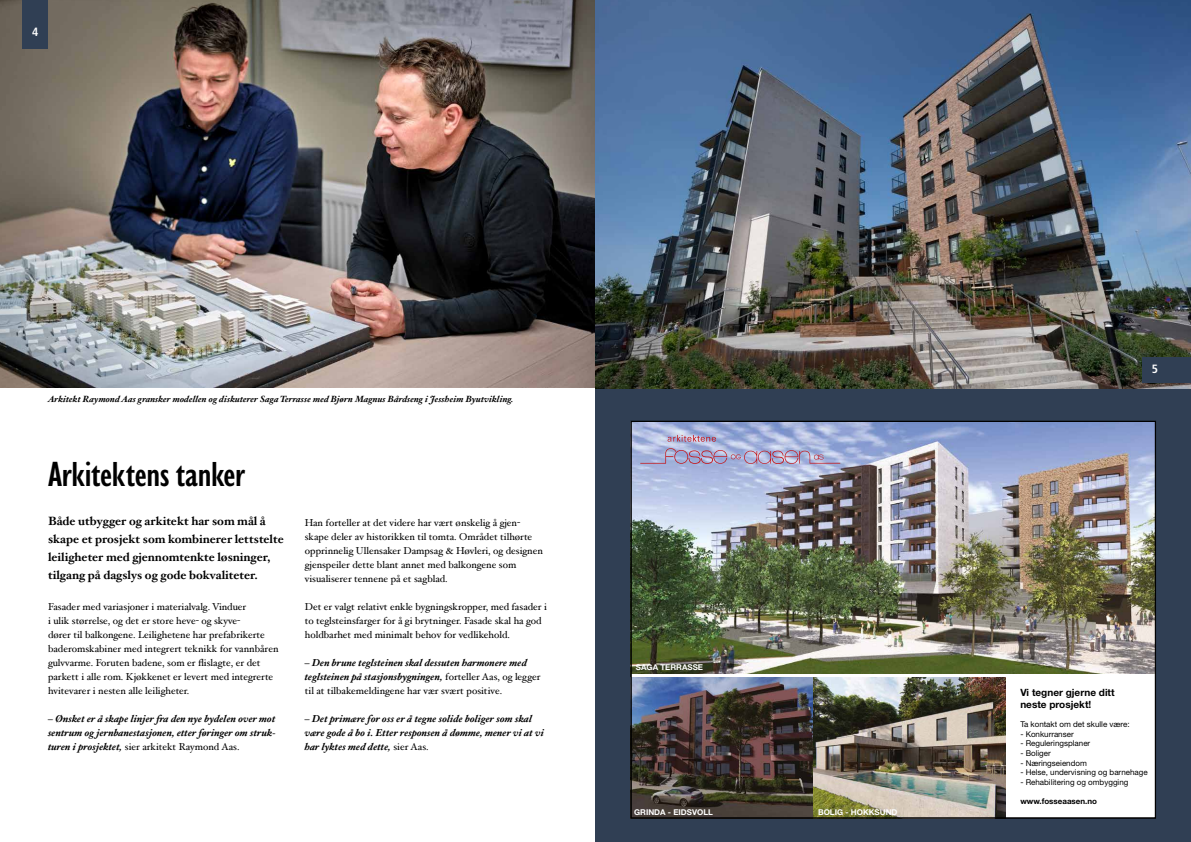
<style>
.page{position:relative;width:1191px;height:842px;background:#fff}
.page>*{position:absolute;margin:0;border:0;box-sizing:border-box;transform-origin:0 0}
.t1{font:600 condensed 36px "Gill Sans Nova";letter-spacing:-.01em;color:#000}
.t2{font:700 12px/18px "Hoefler Text";color:#000}
.t3{font:700 condensed 12px "Frutiger LT Std";color:#fff}
.t4{font:10px/14px "Hoefler Text";color:#000}
.t5{font:italic 700 10px/14px "Hoefler Text";color:#000}
.t6{font:700 10px/12px "Helvetica Neue LT Std";color:#000}
.t7{font:italic 700 9px "Hoefler Text";color:#000}
.t8{font:8px "Helvetica Neue LT Std";color:#000}
.t9{font:700 8px "Helvetica Neue LT Std";color:#fff}
.t10{font:700 8px "Helvetica Neue LT Std";color:#000}
.s1{font-weight:400;font-style:normal}
</style>
<div class="page">
<div style="left:595px;top:388px;width:596px;height:454px;background:#303f54"></div>
<img style="left:0;top:0;width:1191px;height:388px">
<div style="left:631px;top:421px;width:524px;height:397px;background:#fff"></div>
<img style="left:633px;top:423px;width:520px;height:251px">
<img style="left:633px;top:677px;width:372px;height:139px">
<svg style="left:640px;top:448px;width:200px;height:16px;background:#ada4c5"></svg>
<svg style="left:667px;top:435px;width:49px;height:7px"></svg>
<div style="left:23px;top:0;width:25px;height:49px;background:#303f54"></div>
<div style="left:1142px;top:357px;width:49px;height:25px;background:#303f54"></div>
<p class="t3" style="left:32px;top:25px;width:8px">4</p>
<p class="t7" style="left:48px;top:394px;width:467px">Arkitekt Raymond Aas gransker modellen og diskuterer Saga Terrasse med Bjørn Magnus Bårdseng i Jessheim Byutvikling.</p>
<h1 class="t1" style="left:48px;top:450px;width:199px">Arkitektens tanker</h1>
<p class="t2" style="left:48px;top:512px;width:237px">Både utbygger og arkitekt har som mål å skape et prosjekt som kombinerer lettstelte leiligheter med gjennomtenkte løsninger, tilgang på dagslys og gode bokvaliteter.</p>
<p class="t4" style="left:48px;top:599px;width:232px">Fasader med variasjoner i materialvalg. Vinduer<br>i ulik størrelse, og det er store heve- og skyve-<br>dører til balkongene. Leilighetene har prefabrikerte baderomskabiner med integrert teknikk for vannbåren gulvvarme. Foruten badene, som er flislagte, er det parkett i alle rom. Kjøkkenet er levert med integrerte hvitevarer i nesten alle leiligheter.</p>
<p class="t5" style="left:48px;top:712px;width:229px;text-align:justify">– Ønsket er å skape linjer fra den nye bydelen over mot sentrum og jernbanestasjonen, etter føringer om struk&shy;turen i prosjektet, <span class="s1">sier arkitekt Raymond Aas.</span></p>
<p class="t4" style="left:305px;top:515px;width:239px">Han forteller at det videre har vært ønskelig å gjen&shy;skape deler av historikken til tomta. Området tilhørte opprinnelig Ullensaker Dampsag &amp; Høvleri, og designen gjenspeiler dette blant annet med balkongene som visualiserer tennene på et sagblad.</p>
<p class="t4" style="left:305px;top:599px;width:244px">Det er valgt relativt enkle bygningskropper, med fasader i to teglsteinsfarger for å gi brytninger. Fasade skal ha god holdbarhet med minimalt behov for vedlikehold.</p>
<p class="t5" style="left:305px;top:655px;width:237px">– Den brune teglsteinen skal dessuten harmonere med teglsteinen på stasjonsbygningen, <span class="s1">forteller Aas, og legger til at tilbakemeldingene har vær svært positive.</span></p>
<p class="t5" style="left:305px;top:711px;width:241px">– Det primære for oss er å tegne solide boliger som skal være gode å bo i. Etter responsen å dømme, mener vi at vi har lyktes med dette, <span class="s1">sier Aas.</span></p>
<p class="t9" style="left:636px;top:662px;width:69px">SAGA TERRASSE</p>
<p class="t9" style="left:634px;top:807px;width:80px">GRINDA - EIDSVOLL</p>
<p class="t9" style="left:818px;top:807px;width:81px">BOLIG - HOKKSUND</p>
<p class="t3" style="left:1151px;top:362px;width:8px">5</p>
<p class="t6" style="left:1020px;top:686px;width:96px">Vi tegner gjerne ditt neste prosjekt!</p>
<p class="t8" style="left:1020px;top:720px;width:111px">Ta kontakt om det skulle være:</p>
<p class="t8" style="left:1020px;top:729px;width:55px">- Konkurranser</p>
<p class="t8" style="left:1020px;top:739px;width:71px">- Reguleringsplaner</p>
<p class="t8" style="left:1020px;top:748px;width:32px">- Boliger</p>
<p class="t8" style="left:1020px;top:758px;width:68px">- Næringseiendom</p>
<p class="t8" style="left:1020px;top:768px;width:129px">- Helse, undervisning og barnehage</p>
<p class="t8" style="left:1020px;top:777px;width:110px">- Rehabilitering og ombygging</p>
<p class="t10" style="left:1020px;top:796px;width:78px">www.fosseaasen.no</p>
</div>
